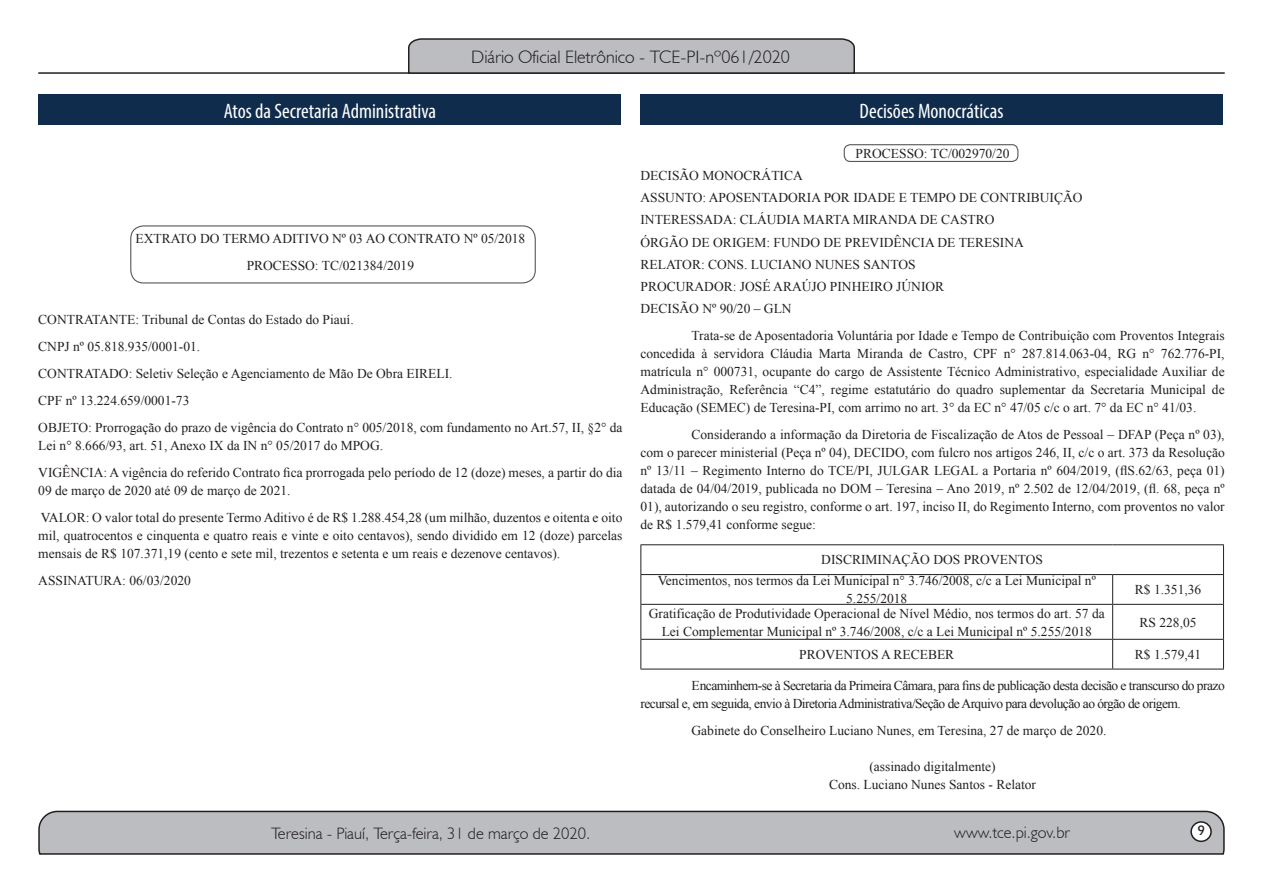
<style>
.page{position:relative;width:1263px;height:893px;background:#fff}
.page>*{position:absolute;margin:0;border:0;box-sizing:border-box;transform-origin:0 0}
.t1{font:condensed 21px "Myriad Pro";color:#fff}
.t2{font:300 18px "Humanist 521 BT";color:#231f20}
.t3{font:300 16.5px "Humanist 521 BT";color:#231f20}
.t4{font:15px "Estrangelo Edessa";color:#231f20}
.parag__12{font:13.5px/18px "Times New Roman";color:#231f20;text-align:justify}
.assinatura_centraliz{font:13.5px/18px "Times New Roman";color:#231f20;text-align:center}
.parag_0{font:13.5px "Times New Roman";color:#231f20}
.parag__12-2{font:13.5px/18px "Times New Roman";letter-spacing:-.04em;color:#231f20}
.PROC_CENTRALIZADO{font:13.5px "Times New Roman";color:#231f20}
</style>
<div class="page">
<svg style="left:38px;top:810px;width:1187px;height:45px;background:#b3b3b6"></svg>
<div style="left:1191px;top:822px;width:20px;height:19px;background:#fff;border-radius:50%"></div>
<div style="left:1190px;top:821px;width:22px;height:21px;border:2px solid #231f20;border-radius:50%"></div>
<hr style="left:38px;top:72px;width:1187px;height:2px;background:#231f20">
<svg style="left:407px;top:38px;width:449px;height:36px;background:#aeafb2"></svg>
<div style="left:39px;top:94px;width:582px;height:31px;background:#102c4d"></div>
<hr style="left:640px;top:544px;width:473px;height:1px;background:#231f20">
<hr style="left:1113px;top:544px;width:111px;height:1px;background:#231f20">
<hr style="left:640px;top:574px;width:473px;height:1px;background:#231f20">
<hr style="left:1113px;top:574px;width:111px;height:1px;background:#231f20">
<hr style="left:640px;top:604px;width:473px;height:1px;background:#231f20">
<hr style="left:1113px;top:604px;width:111px;height:1px;background:#231f20">
<hr style="left:640px;top:639px;width:473px;height:1px;background:#231f20">
<hr style="left:1113px;top:639px;width:111px;height:1px;background:#231f20">
<hr style="left:640px;top:669px;width:473px;height:1px;background:#231f20">
<hr style="left:1113px;top:669px;width:111px;height:1px;background:#231f20">
<svg style="left:640px;top:545px;width:1px;height:59px"></svg>
<hr style="left:640px;top:605px;width:1px;height:34px;background:#231f20">
<svg style="left:640px;top:640px;width:1px;height:29px"></svg>
<svg style="left:1112px;top:575px;width:1px;height:29px"></svg>
<svg style="left:1223px;top:545px;width:1px;height:59px"></svg>
<hr style="left:1112px;top:605px;width:1px;height:34px;background:#231f20">
<hr style="left:1223px;top:605px;width:1px;height:34px;background:#231f20">
<svg style="left:1112px;top:640px;width:1px;height:29px"></svg>
<svg style="left:1223px;top:640px;width:1px;height:29px"></svg>
<div style="left:640px;top:94px;width:582px;height:31px;background:#102c4d"></div>
<div style="left:130px;top:225px;width:406px;height:59px;border:1px solid #57585a;border-radius:13px"></div>
<div style="left:844px;top:144px;width:174px;height:18px;border:1px solid #57585a;border-radius:6px"></div>
<p class="t1" style="left:224px;top:98px;width:214px">Atos da Secretaria Administrativa</p>
<h2 class="t2" style="left:471px;top:46px;width:320px">Diário Oficial Eletrônico - TCE-PI-nº061/2020</h2>
<p class="t1" style="left:859px;top:98px;width:145px">Decisões Monocráticas</p>
<p class="parag_0" style="left:856px;top:144px;width:155px">PROCESSO: TC/002970/20</p>
<p class="assinatura_centraliz" style="left:135px;top:230px;width:391px">EXTRATO DO TERMO ADITIVO Nº 03 AO CONTRATO Nº 05/2018</p>
<p class="PROC_CENTRALIZADO" style="left:247px;top:256px;width:169px">PROCESSO: TC/021384/2019</p>
<p class="parag__12" style="left:38px;top:310px;width:317px">CONTRATANTE: Tribunal de Contas do Estado do Piauí.</p>
<p class="parag__12" style="left:38px;top:337px;width:164px">CNPJ nº 05.818.935/0001-01.</p>
<p class="parag__12" style="left:38px;top:364px;width:416px">CONTRATADO: Seletiv Seleção e Agenciamento de Mão De Obra EIRELI.</p>
<p class="parag__12" style="left:38px;top:391px;width:153px">CPF nº 13.224.659/0001-73</p>
<p class="parag__12" style="left:38px;top:418px;width:586px">OBJETO: Prorrogação do prazo de vigência do Contrato n° 005/2018, com fundamento no Art.57, II, §2° da<br>Lei n° 8.666/93, art. 51, Anexo IX da IN n° 05/2017 do MPOG.</p>
<p class="parag__12" style="left:38px;top:463px;width:586px">VIGÊNCIA: A vigência do referido Contrato fica prorrogada pelo período de 12 (doze) meses, a partir do dia<br>09 de março de 2020 até 09 de março de 2021.</p>
<p class="parag__12" style="left:38px;top:508px;width:586px">VALOR: O valor total do presente Termo Aditivo é de R$ 1.288.454,28 (um milhão, duzentos e oitenta e oito mil, quatrocentos e cinquenta e quatro reais e vinte e oito centavos), sendo dividido em 12 (doze) parcelas mensais de R$ 107.371,19 (cento e sete mil, trezentos e setenta e um reais e dezenove centavos).</p>
<p class="parag__12" style="left:38px;top:571px;width:154px">ASSINATURA: 06/03/2020</p>
<p class="parag_0" style="left:640px;top:166px;width:164px">DECISÃO MONOCRÁTICA</p>
<p class="parag_0" style="left:640px;top:189px;width:444px">ASSUNTO: APOSENTADORIA POR IDADE E TEMPO DE CONTRIBUIÇÃO</p>
<p class="parag_0" style="left:640px;top:211px;width:356px">INTERESSADA: CLÁUDIA MARTA MIRANDA DE CASTRO</p>
<p class="parag_0" style="left:640px;top:233px;width:385px">ÓRGÃO DE ORIGEM: FUNDO DE PREVIDÊNCIA DE TERESINA</p>
<p class="parag_0" style="left:640px;top:255px;width:277px">RELATOR: CONS. LUCIANO NUNES SANTOS</p>
<p class="parag_0" style="left:640px;top:278px;width:305px">PROCURADOR: JOSÉ ARAÚJO PINHEIRO JÚNIOR</p>
<p class="parag_0" style="left:640px;top:300px;width:153px">DECISÃO Nº 90/20 – GLN</p>
<p class="parag__12" style="left:640px;top:327px;width:586px;text-indent:51px">Trata-se de Aposentadoria Voluntária por Idade e Tempo de Contribuição com Proventos Integrais concedida à servidora Cláudia Marta Miranda de Castro, CPF n° 287.814.063-04, RG n° 762.776-PI, matrícula n° 000731, ocupante do cargo de Assistente Técnico Administrativo, especialidade Auxiliar de Administração, Referência “C4”, regime estatutário do quadro suplementar da Secretaria Municipal de Educação (SEMEC) de Teresina-PI, com arrimo no art. 3° da EC n° 47/05 c/c o art. 7° da EC n° 41/03.</p>
<p class="parag__12" style="left:640px;top:426px;width:586px;text-indent:51px">Considerando a informação da Diretoria de Fiscalização de Atos de Pessoal – DFAP (Peça nº 03), com o parecer ministerial (Peça nº 04), DECIDO, com fulcro nos artigos 246, II, c/c o art. 373 da Resolução nº 13/11 – Regimento Interno do TCE/PI, JULGAR LEGAL a Portaria nº 604/2019, (flS.62/63, peça 01) datada de 04/04/2019, publicada no DOM – Teresina – Ano 2019, nº 2.502 de 12/04/2019, (fl. 68, peça nº 01), autorizando o seu registro, conforme o art. 197, inciso II, do Regimento Interno, com proventos no valor de R$ 1.579,41 conforme segue:</p>
<p class="assinatura_centraliz" style="left:821px;top:551px;width:223px">DISCRIMINAÇÃO DOS PROVENTOS</p>
<p class="assinatura_centraliz" style="left:658px;top:571px;width:440px">Vencimentos, nos termos da Lei Municipal n° 3.746/2008, c/c a Lei Municipal nº<br>5.255/2018</p>
<p class="assinatura_centraliz" style="left:1135px;top:580px;width:68px">R$ 1.351,36</p>
<p class="assinatura_centraliz" style="left:649px;top:604px;width:457px">Gratificação de Produtividade Operacional de Nível Médio, nos termos do art. 57 da<br>Lei Complementar Municipal nº 3.746/2008, c/c a Lei Municipal nº 5.255/2018</p>
<p class="assinatura_centraliz" style="left:1139px;top:613px;width:59px">RS 228,05</p>
<p class="assinatura_centraliz" style="left:799px;top:645px;width:157px">PROVENTOS A RECEBER</p>
<p class="assinatura_centraliz" style="left:1135px;top:645px;width:68px">R$ 1.579,41</p>
<p class="parag__12-2" style="left:640px;top:677px;width:586px;text-indent:51px">Encaminhem-se à Secretaria da Primeira Câmara, para fins de publicação desta decisão e transcurso do prazo recursal e, em seguida, envio à Diretoria Administrativa/Seção de Arquivo para devolução ao órgão de origem.</p>
<p class="parag__12" style="left:691px;top:722px;width:416px">Gabinete do Conselheiro Luciano Nunes, em Teresina, 27 de março de 2020.</p>
<p class="assinatura_centraliz" style="left:869px;top:758px;width:128px">(assinado digitalmente)</p>
<p class="assinatura_centraliz" style="left:829px;top:776px;width:208px">Cons. Luciano Nunes Santos - Relator</p>
<p class="t3" style="left:271px;top:823px;width:321px">Teresina - Piauí, Terça-feira, 31 de março de 2020.</p>
<p class="t3" style="left:954px;top:822px;width:117px">www.tce.pi.gov.br</p>
<p class="t4" style="left:1197px;top:823px;width:9px">9</p>
</div>
